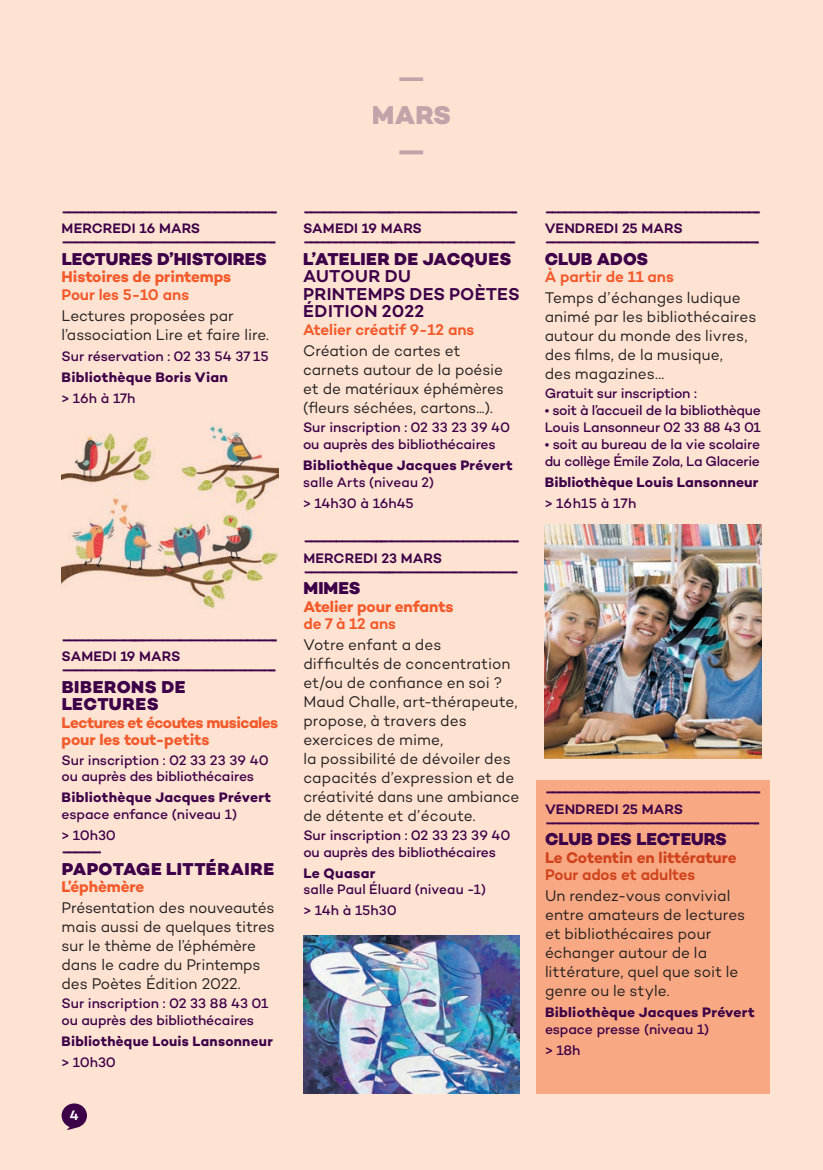
<style>
.page{position:relative;width:823px;height:1170px;background:#fee2d2}
.page>*{position:absolute;margin:0;border:0;box-sizing:border-box;transform-origin:0 0}
.t1{font:800 26.25px/36.8px "Campton";color:#c2a3aa;text-align:center}
.t2{font:800 17.5px "Campton";letter-spacing:.005em;color:#3c0048}
.t3{font:600 17.5px/17.5px "Campton";letter-spacing:.015em;color:#3c0048}
.t4{font:800 17.5px/17.5px "Campton";letter-spacing:.03em;color:#3c0048}
.t5{font:800 17.5px "Campton";letter-spacing:.025em;color:#3c0048}
.t6{font:15.75px/18.9px "Campton";color:#231f20}
.t7{font:600 15.75px "Campton";letter-spacing:-.005em;color:#f15929}
.t8{font:700 15.75px "Campton";letter-spacing:-.01em;color:#f15929}
.t9{font:700 15.75px/17.5px "Campton";letter-spacing:-.03em;color:#f15929}
.t10{font:700 15.75px "Campton";letter-spacing:-.01em;color:#d0431c}
.t11{font:600 15.75px "Campton";letter-spacing:-.015em;color:#d0431c}
.t12{font:700 14px "Campton";letter-spacing:.015em;color:#3c0048}
.t13{font:500 14px/16.8px "Campton";letter-spacing:-.01em;color:#3c0048}
.t14{font:600 14px "Campton";letter-spacing:.01em;color:#3c0048}
.t15{font:500 14px/21px "Campton";letter-spacing:.01em;color:#3c0048}
.t16{font:600 14px "Campton";color:#fff}
</style>
<div class="page">
<svg style="left:62px;top:1103px;width:25px;height:27px"></svg>
<img style="left:303px;top:935px;width:217px;height:158px">
<img style="left:62px;top:423px;width:216px;height:186px">
<img style="left:544px;top:524px;width:217px;height:234px">
<div style="left:536px;top:780px;width:233px;height:313px;background:#f8a983"></div>
<p class="t12" style="left:62px;top:203px;width:218px">––––––——–---–—–———–––––––––––-</p>
<p class="t14" style="left:62px;top:220px;width:140px">MERCREDI 16 MARS</p>
<p class="t12" style="left:62px;top:234px;width:217px">–––––––——–---––———–––––––––––-</p>
<p class="t2" style="left:62px;top:248px;width:207px">LECTURES D’HISTOIRES</p>
<p class="t8" style="left:62px;top:267px;width:171px">Histoires de printemps</p>
<p class="t7" style="left:62px;top:285px;width:129px">Pour les 5-10 ans</p>
<p class="t6" style="left:62px;top:306px;width:209px">Lectures proposées par l’association Lire et faire lire.</p>
<p class="t13" style="left:62px;top:347px;width:208px">Sur réservation : 02 33 54 37 15</p>
<p class="t12" style="left:62px;top:368px;width:168px">Bibliothèque Boris Vian</p>
<p class="t13" style="left:62px;top:389px;width:75px">&gt; 16h à 17h</p>
<p class="t12" style="left:62px;top:631px;width:218px">––––––——–---–—–———–––––––––––-</p>
<p class="t14" style="left:62px;top:648px;width:120px">SAMEDI 19 MARS</p>
<p class="t12" style="left:62px;top:662px;width:217px">–––––––——–---––———–––––––––––-</p>
<p class="t4" style="left:62px;top:678px;width:125px">BIBERONS DE<br>LECTURES</p>
<p class="t9" style="left:62px;top:713px;width:218px">Lectures et écoutes musicales pour les tout-petits</p>
<p class="t13" style="left:62px;top:751px;width:209px">Sur inscription : 02 33 23 39 40 ou auprès des bibliothécaires</p>
<p class="t12" style="left:62px;top:789px;width:211px">Bibliothèque Jacques Prévert</p>
<p class="t13" style="left:62px;top:804px;width:177px;line-height:21px">espace enfance (niveau 1) &gt; 10h30</p>
<p class="t12" style="left:62px;top:843px;width:42px">––––––</p>
<p class="t5" style="left:62px;top:857px;width:214px">PAPOTAGE LITTÉRAIRE</p>
<p class="t8" style="left:62px;top:876px;width:84px">L’éphèmère</p>
<p class="t6" style="left:62px;top:898px;width:215px">Présentation des nouveautés mais aussi de quelques titres sur le thème de l’éphémère dans le cadre du Printemps des Poètes Édition 2022.</p>
<p class="t13" style="left:62px;top:994px;width:208px">Sur inscription : 02 33 88 43 01 ou auprès des bibliothécaires</p>
<p class="t12" style="left:62px;top:1032px;width:213px">Bibliothèque Louis Lansonneur</p>
<p class="t13" style="left:62px;top:1053px;width:56px">&gt; 10h30</p>
<p class="t16" style="left:70px;top:1106px;width:10px">4</p>
<h1 class="t1" style="left:372px;top:60px;width:81px">—<br>MARS —</h1>
<p class="t12" style="left:303px;top:203px;width:217px">–––––––——–---––———–––––––––––-</p>
<p class="t14" style="left:303px;top:220px;width:120px">SAMEDI 19 MARS</p>
<p class="t12" style="left:303px;top:234px;width:215px">––––––––——–---––———–––––––––––-</p>
<p class="t2" style="left:303px;top:248px;width:209px">L’ATELIER DE JACQUES</p>
<p class="t3" style="left:303px;top:267px;width:218px">AUTOUR DU<br>PRINTEMPS DES POÈTES<br>ÉDITION 2022</p>
<p class="t7" style="left:303px;top:320px;width:173px">Atelier créatif 9-12 ans</p>
<p class="t6" style="left:303px;top:341px;width:202px">Création de cartes et carnets autour de la poésie et de matériaux éphémères (fleurs séchées, cartons...).</p>
<p class="t13" style="left:303px;top:418px;width:209px">Sur inscription : 02 33 23 39 40 ou auprès des bibliothécaires</p>
<p class="t12" style="left:303px;top:456px;width:211px">Bibliothèque Jacques Prévert</p>
<p class="t15" style="left:303px;top:471px;width:132px">salle Arts (niveau 2) &gt; 14h30 à 16h45</p>
<p class="t12" style="left:303px;top:532px;width:218px">––––––——–---–—–———–––––––––––-</p>
<p class="t14" style="left:303px;top:549px;width:140px">MERCREDI 23 MARS</p>
<p class="t12" style="left:303px;top:563px;width:217px">–––––––——–---––———–––––––––––-</p>
<p class="t2" style="left:303px;top:577px;width:58px">MIMES</p>
<p class="t8" style="left:303px;top:596px;width:152px">Atelier pour enfants</p>
<p class="t7" style="left:303px;top:614px;width:94px">de 7 à 12 ans</p>
<p class="t6" style="left:303px;top:635px;width:217px">Votre enfant a des difficultés de concentration et/ou de confiance en soi ?<br>Maud Challe, art-thérapeute, propose, à travers des exercices de mime,<br>la possibilité de dévoiler des capacités d’expression et de créativité dans une ambiance de détente et d’écoute.</p>
<p class="t13" style="left:303px;top:826px;width:209px">Sur inscription : 02 33 23 39 40 ou auprès des bibliothécaires</p>
<p class="t12" style="left:303px;top:864px;width:73px">Le Quasar</p>
<p class="t15" style="left:303px;top:879px;width:184px">salle Paul Éluard (niveau -1) &gt; 14h à 15h30</p>
<p class="t12" style="left:544px;top:203px;width:218px">––––––——–---–—–———–––––––––––-</p>
<p class="t14" style="left:544px;top:220px;width:140px">VENDREDI 25 MARS</p>
<p class="t12" style="left:544px;top:234px;width:217px">–––––––——–---––———–––––––––––-</p>
<p class="t2" style="left:544px;top:248px;width:105px">CLUB ADOS</p>
<p class="t7" style="left:544px;top:267px;width:131px">À partir de 11 ans</p>
<p class="t6" style="left:544px;top:288px;width:213px">Temps d’échanges ludique animé par les bibliothécaires autour du monde des livres, des films, de la musique,<br>des magazines...</p>
<p class="t13" style="left:544px;top:385px;width:154px">Gratuit sur inscription :</p>
<p class="t13" style="left:544px;top:402px;width:218px">• soit à l’accueil de la bibliothèque<br>Louis Lansonneur 02 33 88 43 01</p>
<p class="t13" style="left:544px;top:435px;width:217px">• soit au bureau de la vie scolaire du collège Émile Zola, La Glacerie</p>
<p class="t12" style="left:544px;top:473px;width:215px">Bibliothèque Louis Lansonneur</p>
<p class="t13" style="left:544px;top:494px;width:93px">&gt; 16h15 à 17h</p>
<p class="t12" style="left:545px;top:783px;width:218px">––––––——–---–—–———–––––––––––-</p>
<p class="t14" style="left:545px;top:800px;width:140px">VENDREDI 25 MARS</p>
<p class="t12" style="left:545px;top:814px;width:217px">–––––––——–---––———–––––––––––-</p>
<p class="t2" style="left:545px;top:828px;width:183px">CLUB DES LECTEURS</p>
<p class="t10" style="left:545px;top:847px;width:193px">Le Cotentin en littérature</p>
<p class="t11" style="left:545px;top:865px;width:152px">Pour ados et adultes</p>
<p class="t6" style="left:545px;top:886px;width:202px">Un rendez-vous convivial entre amateurs de lectures et bibliothécaires pour échanger autour de la littérature, quel que soit le genre ou le style.</p>
<p class="t12" style="left:545px;top:1003px;width:211px">Bibliothèque Jacques Prévert</p>
<p class="t13" style="left:545px;top:1018px;width:166px;line-height:21px">espace presse (niveau 1) &gt; 18h</p>
</div>
